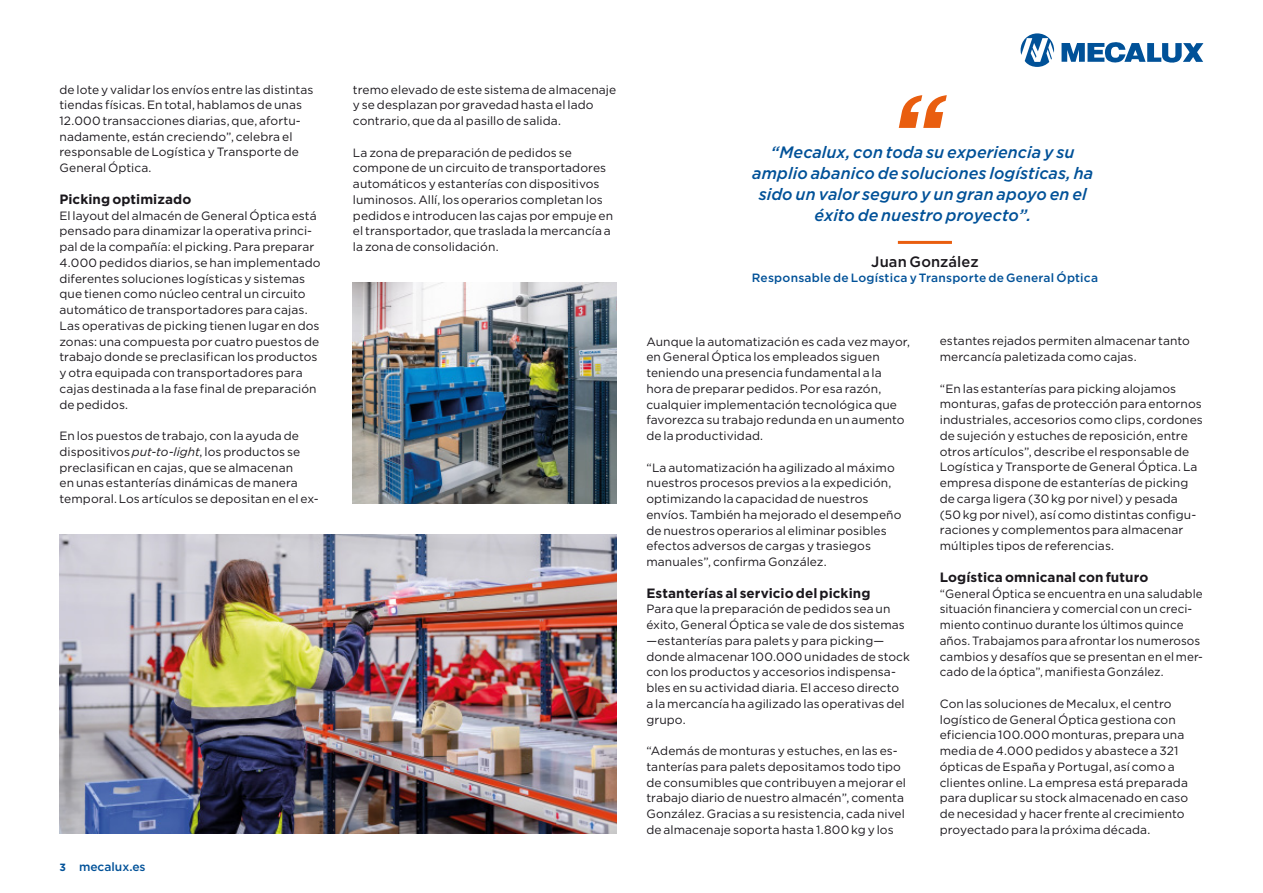
<style>
.page{position:relative;width:1263px;height:893px;background:#fff}
.page>*{position:absolute;margin:0;border:0;box-sizing:border-box;transform-origin:0 0}
.t1{font:italic 500 16.5px/21px "Gotham";letter-spacing:.005em;color:#005198;text-align:center}
.t2{font:500 15px "Gotham";letter-spacing:.01em;color:#1a171c}
.t3{font:700 13.5px "Gotham";letter-spacing:.005em;color:#1a171c}
.t4{font:12px/15.8px "Gotham";letter-spacing:.005em;color:#1a171c}
.t5{font:500 12px "Gotham";letter-spacing:.015em;color:#005198}
.s1{font-style:italic}
.s2{font-weight:700;font-size:10.5px}
</style>
<div class="page">
<svg style="left:1020px;top:33px;width:34px;height:34px"></svg>
<svg style="left:1061px;top:42px;width:142px;height:21px"></svg>
<hr style="left:898px;top:241px;width:54px;height:3px;background:#e95e0f">
<svg style="left:899px;top:95px;width:48px;height:33px"></svg>
<img style="left:60px;top:535px;width:557px;height:298px">
<img style="left:353px;top:283px;width:264px;height:220px">
<p class="t4" style="left:60px;top:81px;width:255px">de lote y validar los envíos entre las distintas tiendas físicas. En total, hablamos de unas 12.000 transacciones diarias, que, afortu&shy;nadamente, están creciendo”, celebra el responsable de Logística y Transporte de General Óptica.</p>
<p class="t3" style="left:60px;top:190px;width:133px">Picking optimizado</p>
<p class="t4" style="left:60px;top:207px;width:262px">El layout del almacén de General Óptica está pensado para dinamizar la operativa princi&shy;pal de la compañía: el picking. Para preparar 4.000 pedidos diarios, se han implementado diferentes soluciones logísticas y sistemas que tienen como núcleo central un circuito automático de transportadores para cajas.<br>Las operativas de picking tienen lugar en dos zonas: una compuesta por cuatro puestos de trabajo donde se preclasifican los productos y otra equipada con transportadores para cajas destinada a la fase final de preparación de pedidos.</p>
<p class="t4" style="left:60px;top:428px;width:261px">En los puestos de trabajo, con la ayuda de dispositivos <span class="s1">put-to-light</span>, los productos se preclasifican en cajas, que se almacenan<br>en unas estanterías dinámicas de manera temporal. Los artículos se depositan en el ex-</p>
<p class="t5" style="left:60px;top:859px;width:88px"><span class="s2">3</span> mecalux.es</p>
<p class="t4" style="left:353px;top:81px;width:265px">tremo elevado de este sistema de almacenaje y se desplazan por gravedad hasta el lado contrario, que da al pasillo de salida.</p>
<p class="t4" style="left:353px;top:144px;width:262px">La zona de preparación de pedidos se compone de un circuito de transportadores automáticos y estanterías con dispositivos luminosos. Allí, los operarios completan los pedidos e introducen las cajas por empuje en el transportador, que traslada la mercancía a la zona de consolidación.</p>
<h1 class="t1" style="left:752px;top:141px;width:343px">“Mecalux, con toda su experiencia y su amplio abanico de soluciones logísticas, ha sido un valor seguro y un gran apoyo en el éxito de nuestro proyecto”.</h1>
<p class="t2" style="left:871px;top:251px;width:109px">Juan González</p>
<p class="t5" style="left:752px;top:270px;width:348px">Responsable de Logística y Transporte de General Óptica</p>
<p class="t4" style="left:646px;top:333px;width:265px">Aunque la automatización es cada vez mayor, en General Óptica los empleados siguen teniendo una presencia fundamental a la hora de preparar pedidos. Por esa razón, cualquier implementación tecnológica que favorezca su trabajo redunda en un aumento de la productividad.</p>
<p class="t4" style="left:646px;top:459px;width:257px">“La automatización ha agilizado al máximo nuestros procesos previos a la expedición, optimizando la capacidad de nuestros envíos. También ha mejorado el desempeño de nuestros operarios al eliminar posibles efectos adversos de cargas y trasiegos manuales”, confirma González.</p>
<p class="t3" style="left:646px;top:584px;width:226px">Estanterías al servicio del picking</p>
<p class="t4" style="left:646px;top:601px;width:265px">Para que la preparación de pedidos sea un éxito, General Óptica se vale de dos sistemas —estanterías para palets y para picking— donde almacenar 100.000 unidades de stock con los productos y accesorios indispensa&shy;bles en su actividad diaria. El acceso directo<br>a la mercancía ha agilizado las operativas del grupo.</p>
<p class="t4" style="left:646px;top:743px;width:261px">“Además de monturas y estuches, en las es&shy;tanterías para palets depositamos todo tipo de consumibles que contribuyen a mejorar el trabajo diario de nuestro almacén”, comenta González. Gracias a su resistencia, cada nivel de almacenaje soporta hasta 1.800 kg y los</p>
<p class="t4" style="left:940px;top:333px;width:252px">estantes rejados permiten almacenar tanto mercancía paletizada como cajas.</p>
<p class="t4" style="left:940px;top:380px;width:265px">“En las estanterías para picking alojamos monturas, gafas de protección para entornos industriales, accesorios como clips, cordones de sujeción y estuches de reposición, entre otros artículos”, describe el responsable de Logística y Transporte de General Óptica. La empresa dispone de estanterías de picking de carga ligera (30 kg por nivel) y pesada<br>(50 kg por nivel), así como distintas configu&shy;raciones y complementos para almacenar múltiples tipos de referencias.</p>
<p class="t3" style="left:940px;top:568px;width:210px">Logística omnicanal con futuro</p>
<p class="t4" style="left:940px;top:585px;width:265px">“General Óptica se encuentra en una saludable situación financiera y comercial con un creci&shy;miento continuo durante los últimos quince años. Trabajamos para afrontar los numerosos cambios y desafíos que se presentan en el mer&shy;cado de la óptica”, manifiesta González.</p>
<p class="t4" style="left:940px;top:695px;width:250px">Con las soluciones de Mecalux, el centro logístico de General Óptica gestiona con eficiencia 100.000 monturas, prepara una media de 4.000 pedidos y abastece a 321 ópticas de España y Portugal, así como a clientes online. La empresa está preparada para duplicar su stock almacenado en caso de necesidad y hacer frente al crecimiento proyectado para la próxima década.</p>
</div>
